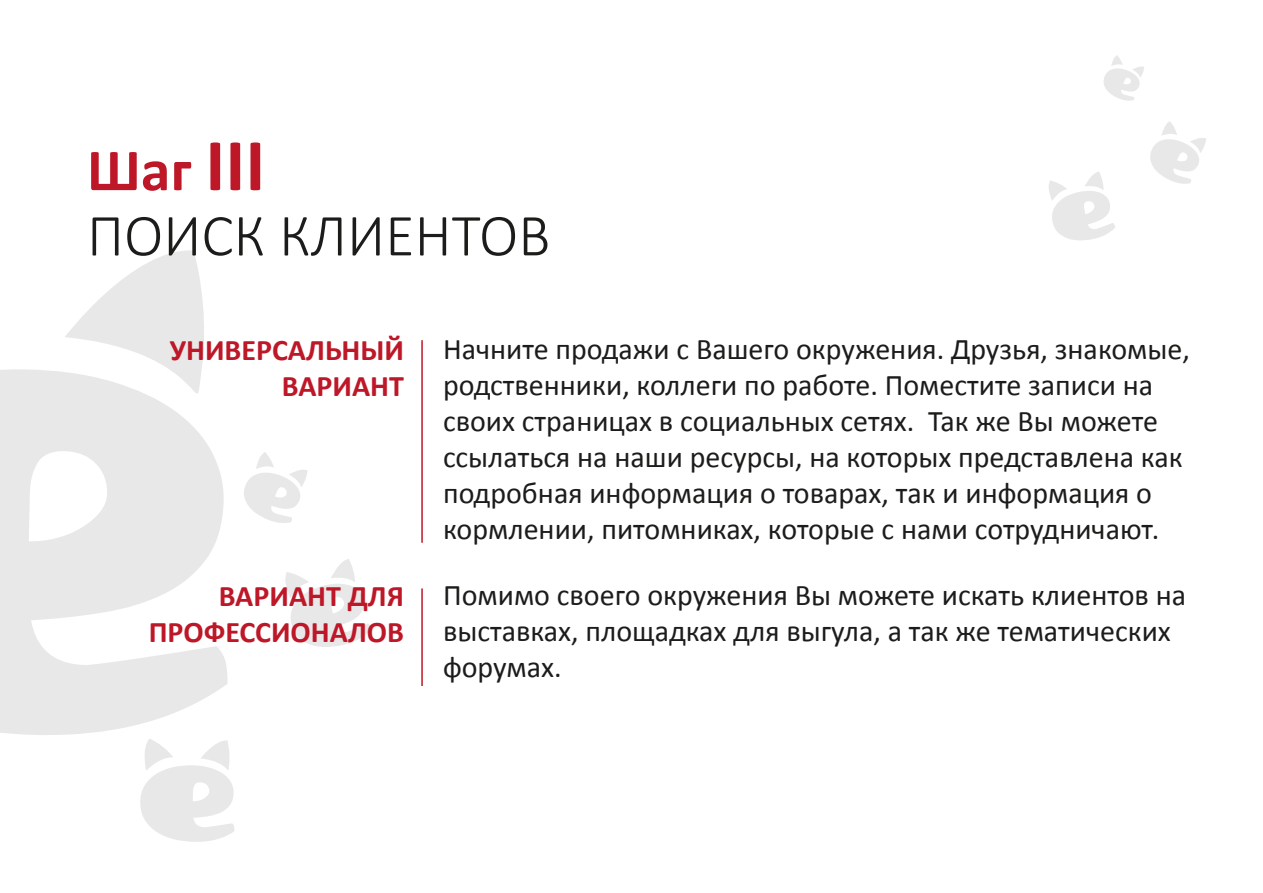
<style>
.page{position:relative;width:1263px;height:893px;background:#fff}
.page>*{position:absolute;margin:0;border:0;box-sizing:border-box;transform-origin:0 0}
.t1{font:300 60px "Calibri";color:#1c1c1b}
.t2{font:700 60px "Calibri";color:#bd1728}
.t3{font:30px/36px "Calibri";color:#1c1c1b}
.t4{font:700 30px/36px "Calibri";color:#bd1728;text-align:right}
.s1{font-size:75px}
</style>
<div class="page">
<svg style="left:0;top:250px;width:228px;height:485px;fill:#e8e8e8"></svg>
<svg style="left:140px;top:739px;width:94px;height:103px"></svg>
<svg style="left:285px;top:559px;width:86px;height:88px"></svg>
<svg style="left:244px;top:452px;width:64px;height:71px"></svg>
<svg style="left:1049px;top:172px;width:66px;height:68px"></svg>
<svg style="left:1150px;top:121px;width:56px;height:63px"></svg>
<svg style="left:1103px;top:55px;width:41px;height:46px"></svg>
<hr style="left:421px;top:340px;width:2px;height:203px;background:#bd1728">
<hr style="left:421px;top:588px;width:2px;height:98px;background:#bd1728">
<h1 class="t2" style="left:87px;top:132px;width:180px">Шаг <span class="s1">III</span></h1>
<h1 class="t1" style="left:87px;top:198px;width:465px">ПОИСК КЛИЕНТОВ</h1>
<p class="t4" style="left:170px;top:332px;width:236px">УНИВЕРСАЛЬНЫЙ<br>ВАРИАНТ</p>
<p class="t4" style="left:149px;top:578px;width:257px">ВАРИАНТ ДЛЯ<br>ПРОФЕССИОНАЛОВ</p>
<p class="t3" style="left:443px;top:331px;width:748px">Начните продажи с Вашего окружения. Друзья, знакомые, родственники, коллеги по работе. Поместите записи на своих страницах в социальных сетях. Так же Вы можете ссылаться на наши ресурсы, на которых представлена как подробная информация о товарах, так и информация о кормлении, питомниках, которые с нами сотрудничают.</p>
<p class="t3" style="left:443px;top:577px;width:744px">Помимо своего окружения Вы можете искать клиентов на выставках, площадках для выгула, а так же тематических форумах.</p>
</div>
